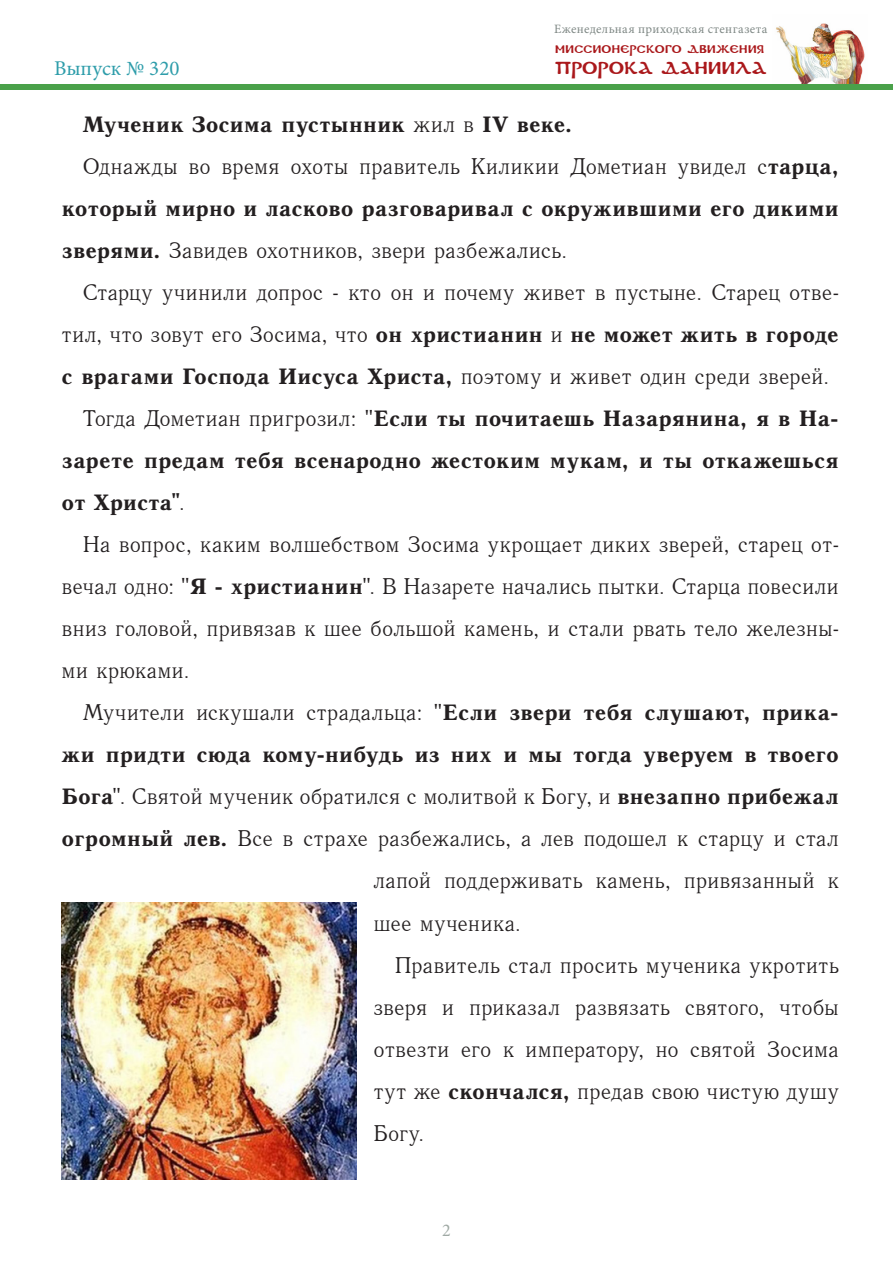
<style>
.page{position:relative;width:893px;height:1263px;background:#fff}
.page>*{position:absolute;margin:0;border:0;box-sizing:border-box;transform-origin:0 0}
._2__Основной_текст{font:22.5px/42px "Antiqua";color:#231f20;text-align:justify}
._2__Основной_текст-2{font:700 22.5px/42px "Antiqua";letter-spacing:-.01em;color:#231f20;text-align:justify}
.t1{font:21px "Minion Pro";color:#2e9daa}
.t2{font:18px "Minion Pro";color:#9fa9a4}
.t3{font:17.1px "DS Coptic";letter-spacing:.01em;color:#aa181b}
.t4{font:12.75px "Minion Pro";letter-spacing:.03em;color:#7f8885}
.t5{font:10.95px "DS Coptic";letter-spacing:.025em;color:#aa181b}
.s1{font-weight:400}
.s2{font-weight:700}
</style>
<div class="page">
<img style="left:776px;top:23px;width:89px;height:61px">
<div style="left:0;top:84px;width:893px;height:5px;background:#4aa14a"></div>
<img style="left:62px;top:903px;width:295px;height:277px">
<p class="t1" style="left:54px;top:54px;width:127px">Выпуск № 320</p>
<p class="t4" style="left:554px;top:21px;width:215px">Еженедельная приходская стенгазета</p>
<p class="t5" style="left:555px;top:42px;width:210px">Миссионерского движения</p>
<p class="t3" style="left:555px;top:57px;width:213px">ПРОРОКА ДАНИИЛА</p>
<p class="_2__Основной_текст-2" style="left:83px;top:104px;width:491px">Мученик Зосима пустынник <span class="s1">жил в</span> IV веке.</p>
<p class="_2__Основной_текст" style="left:62px;top:146px;width:779px;text-indent:21px">Однажды во время охоты правитель Киликии Дометиан увидел с<span class="s2">тарца, который мирно и ласково разговаривал с окружившими его дикими зверями.</span> Завидев охотников, звери разбежались.</p>
<p class="_2__Основной_текст" style="left:62px;top:272px;width:779px;text-indent:21px">Старцу учинили допрос - кто он и почему живет в пустыне. Старец отве&shy;тил, что зовут его Зосима, что <span class="s2">он христианин</span> и <span class="s2">не может жить в городе с врагами Господа Иисуса Христа,</span> поэтому и живет один среди зверей.</p>
<p class="_2__Основной_текст-2" style="left:62px;top:398px;width:779px;text-indent:21px"><span class="s1">Тогда Дометиан пригрозил: "</span>Если ты почитаешь Назарянина, я в На&shy;зарете предам тебя всенародно жестоким мукам, и ты откажешься от Христа"<span class="s1">.</span></p>
<p class="_2__Основной_текст" style="left:62px;top:524px;width:779px;text-indent:21px">На вопрос, каким волшебством Зосима укрощает диких зверей, старец от&shy;вечал одно: "<span class="s2">Я - христианин</span>". В Назарете начались пытки. Старца повесили вниз головой, привязав к шее большой камень, и стали рвать тело железны&shy;ми крюками.</p>
<p class="_2__Основной_текст" style="left:83px;top:692px;width:758px">Мучители искушали страдальца: "<span class="s2">Если звери тебя слушают, прика-</span></p>
<p class="_2__Основной_текст-2" style="left:62px;top:734px;width:779px">жи придти сюда кому-нибудь из них и мы тогда уверуем в твоего</p>
<p class="_2__Основной_текст" style="left:62px;top:776px;width:779px"><span class="s2">Бога</span>". Святой мученик обратился с молитвой к Богу, и <span class="s2">внезапно прибежал</span></p>
<p class="_2__Основной_текст" style="left:62px;top:818px;width:779px"><span class="s2">огромный лев.</span> Все в страхе разбежались, а лев подошел к старцу и стал</p>
<p class="_2__Основной_текст" style="left:374px;top:860px;width:467px">лапой поддерживать камень, привязанный к</p>
<p class="_2__Основной_текст" style="left:374px;top:902px;width:149px">шее мученика.</p>
<p class="_2__Основной_текст" style="left:374px;top:944px;width:467px;text-indent:21px">Правитель стал просить мученика укротить зверя и приказал развязать святого, чтобы отвезти его к императору, но святой Зосима тут же <span class="s2">скончался,</span> предав свою чистую душу Богу.</p>
<p class="t2" style="left:442px;top:1218px;width:10px">2</p>
</div>
